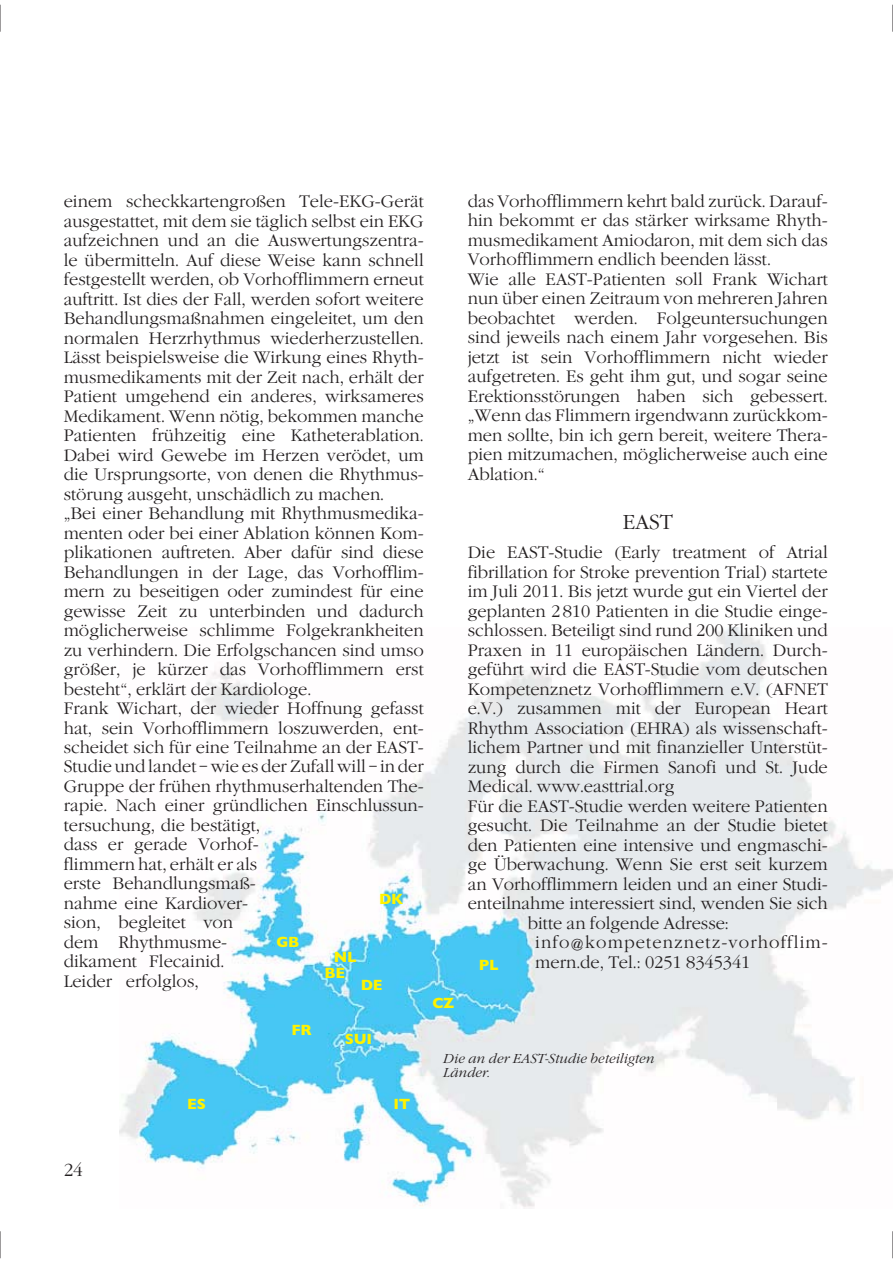
<style>
.page{position:relative;width:893px;height:1263px;background:#fff}
.page>*{position:absolute;margin:0;border:0;box-sizing:border-box;transform-origin:0 0}
.t1{font:300 21px "Garamond EF";color:#231f20}
.t2{font:300 18px "Garamond EF";color:#231f20}
.t3{font:300 17.25px/19.5px "Garamond EF";color:#231f20}
.t4{font:300 17.25px "Garamond EF";letter-spacing:.065em;color:#231f20}
.t5{font:700 15px "Gill Sans";letter-spacing:-.02em;color:#fff200}
.t6{font:italic 300 13.5px/13.5px "Garamond EF";color:#231f20}
</style>
<div class="page">
<img style="left:120px;top:627px;width:773px;height:581px">
<svg style="left:0;top:5px;width:1px;height:27px"></svg>
<svg style="left:0;top:1231px;width:1px;height:27px"></svg>
<svg style="left:892px;top:5px;width:1px;height:27px"></svg>
<svg style="left:892px;top:1231px;width:1px;height:27px"></svg>
<p class="t3" style="left:64px;top:193px;width:362px">einem scheckkartengroßen Tele-EKG-Gerät ausgestattet, mit dem sie täglich selbst ein EKG aufzeichnen und an die Auswertungszentra&shy;le übermitteln. Auf diese Weise kann schnell festgestellt werden, ob Vorhofflimmern erneut auftritt. Ist dies der Fall, werden sofort weitere Behandlungsmaßnahmen eingeleitet, um den normalen Herzrhythmus wiederherzustellen.<br>Lässt beispielsweise die Wirkung eines Rhyth&shy;musmedikaments mit der Zeit nach, erhält der Patient umgehend ein anderes, wirksameres Medikament. Wenn nötig, bekommen manche Patienten frühzeitig eine Katheterablation.<br>Dabei wird Gewebe im Herzen verödet, um die Ursprungsorte, von denen die Rhythmus&shy;störung ausgeht, unschädlich zu machen.<br>„Bei einer Behandlung mit Rhythmusmedika&shy;menten oder bei einer Ablation können Kom&shy;plikationen auftreten. Aber dafür sind diese Behandlungen in der Lage, das Vorhofflim&shy;mern zu beseitigen oder zumindest für eine gewisse Zeit zu unterbinden und dadurch möglicherweise schlimme Folgekrankheiten zu verhindern. Die Erfolgschancen sind umso größer, je kürzer das Vorhofflimmern erst besteht“, erklärt der Kardiologe.<br>Frank Wichart, der wieder Hoffnung gefasst hat, sein Vorhofflimmern loszuwerden, ent&shy;scheidet sich für eine Teilnahme an der EAST-Studie und landet – wie es der Zufall will – in der Gruppe der frühen rhythmuserhaltenden The&shy;rapie. Nach einer gründlichen Einschlussun&shy;tersuchung, die bestätigt,<br>dass er gerade Vorhof-<br>flimmern hat, erhält er als<br>erste Behandlungsmaß-<br>nahme eine Kardiover-<br>sion, begleitet von<br>dem Rhythmusme-<br>dikament Flecainid.<br>Leider erfolglos,</p>
<p class="t3" style="left:468px;top:193px;width:362px">das Vorhofflimmern kehrt bald zurück. Darauf&shy;hin bekommt er das stärker wirksame Rhyth&shy;musmedikament Amiodaron, mit dem sich das Vorhofflimmern endlich beenden lässt.<br>Wie alle EAST-Patienten soll Frank Wichart nun über einen Zeitraum von mehreren Jahren beobachtet werden. Folgeuntersuchungen sind jeweils nach einem Jahr vorgesehen. Bis jetzt ist sein Vorhofflimmern nicht wieder aufgetreten. Es geht ihm gut, und sogar seine Erektionsstörungen haben sich gebessert. „Wenn das Flimmern irgendwann zurückkom&shy;men sollte, bin ich gern bereit, weitere Thera&shy;pien mitzumachen, möglicherweise auch eine Ablation.“</p>
<p class="t1" style="left:623px;top:513px;width:52px">EAST</p>
<p class="t3" style="left:468px;top:544px;width:361px">Die EAST-Studie (Early treatment of Atrial</p>
<p class="t3" style="left:468px;top:563px;width:362px">fibrillation for Stroke prevention Trial) startete</p>
<p class="t3" style="left:468px;top:583px;width:362px">im Juli 2011. Bis jetzt wurde gut ein Viertel der</p>
<p class="t3" style="left:468px;top:602px;width:362px">geplanten 2 810 Patienten in die Studie einge-</p>
<p class="t3" style="left:468px;top:622px;width:362px">schlossen. Beteiligt sind rund 200 Kliniken und</p>
<p class="t3" style="left:468px;top:641px;width:362px">Praxen in 11 europäischen Ländern. Durch-</p>
<p class="t3" style="left:468px;top:661px;width:362px">geführt wird die EAST-Studie vom deutschen</p>
<p class="t3" style="left:468px;top:680px;width:362px">Kompetenznetz Vorhofflimmern e.V. (AFNET</p>
<p class="t3" style="left:468px;top:700px;width:361px">e.V.) zusammen mit der European Heart</p>
<p class="t3" style="left:468px;top:719px;width:362px">Rhythm Association (EHRA) als wissenschaft-</p>
<p class="t3" style="left:468px;top:739px;width:362px">lichem Partner und mit finanzieller Unterstüt-</p>
<p class="t3" style="left:468px;top:758px;width:362px">zung durch die Firmen Sanofi und St. Jude</p>
<p class="t3" style="left:468px;top:778px;width:208px">Medical. www.easttrial.org</p>
<p class="t3" style="left:468px;top:797px;width:362px">Für die EAST-Studie werden weitere Patienten</p>
<p class="t3" style="left:468px;top:817px;width:362px">gesucht. Die Teilnahme an der Studie bietet</p>
<p class="t3" style="left:468px;top:836px;width:361px">den Patienten eine intensive und engmaschi-</p>
<p class="t3" style="left:468px;top:856px;width:362px">ge Überwachung. Wenn Sie erst seit kurzem</p>
<p class="t3" style="left:468px;top:875px;width:361px">an Vorhofflimmern leiden und an einer Studi-</p>
<p class="t3" style="left:468px;top:895px;width:361px">enteilnahme interessiert sind, wenden Sie sich</p>
<p class="t3" style="left:528px;top:914px;width:203px">bitte an folgende Adresse:</p>
<p class="t4" style="left:535px;top:935px;width:294px">info@kompetenznetz-vorhofflim-</p>
<p class="t3" style="left:535px;top:953px;width:217px">mern.de, Tel.: 0251 8345341</p>
<p class="t5" style="left:379px;top:894px;width:26px">DK</p>
<p class="t5" style="left:277px;top:937px;width:24px">GB</p>
<p class="t5" style="left:334px;top:952px;width:24px">NL</p>
<p class="t5" style="left:479px;top:959px;width:21px">PL</p>
<p class="t5" style="left:324px;top:967px;width:22px">BE</p>
<p class="t5" style="left:361px;top:979px;width:23px">DE</p>
<p class="t2" style="left:64px;top:1162px;width:21px">24</p>
<p class="t5" style="left:187px;top:1099px;width:20px">ES</p>
<p class="t5" style="left:291px;top:1025px;width:22px">FR</p>
<p class="t5" style="left:345px;top:1033px;width:29px">SUI</p>
<p class="t5" style="left:393px;top:1099px;width:18px">IT</p>
<p class="t5" style="left:432px;top:998px;width:23px">CZ</p>
<p class="t6" style="left:443px;top:1053px;width:213px">Die an der EAST-Studie beteiligten<br>Länder.</p>
</div>
